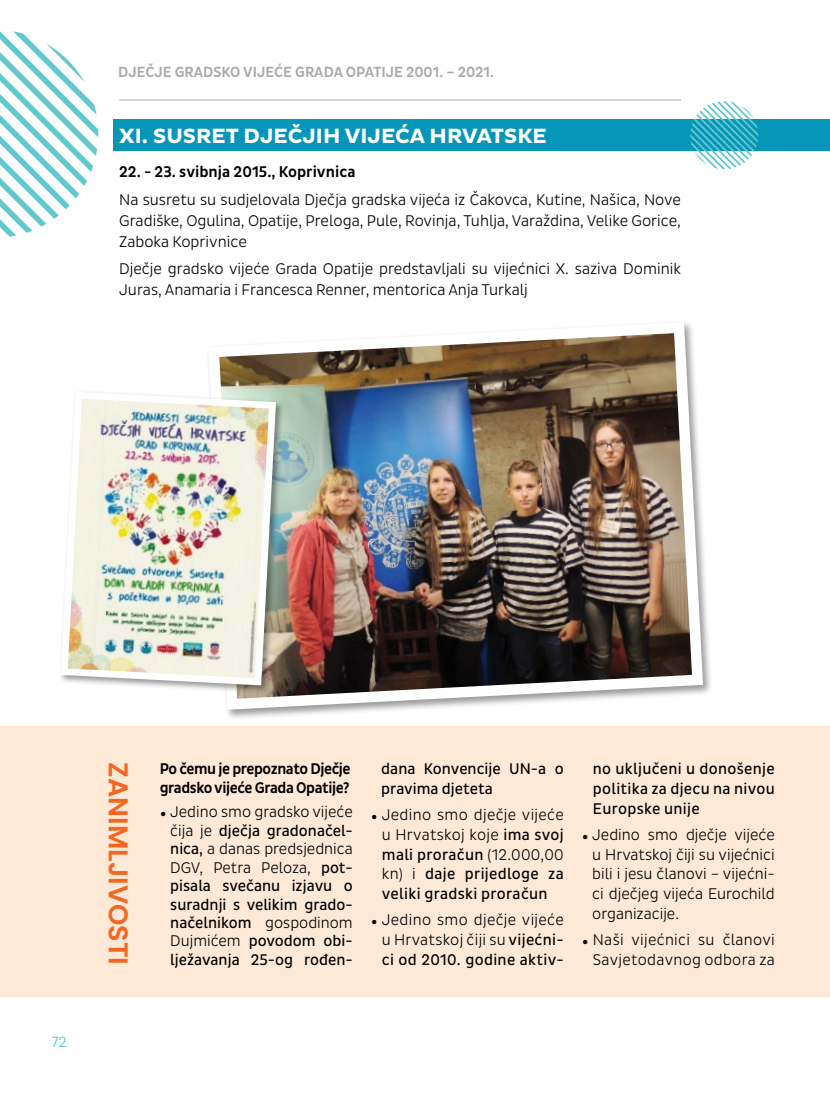
<style>
.page{position:relative;width:830px;height:1106px;background:#fff}
.page>*{position:absolute;margin:0;border:0;box-sizing:border-box;transform-origin:0 0}
.t1{font:600 27.15px "Poppins";color:#f26722}
.t2{font:700 21px "Pluto Sans";color:#fff}
.t3{font:300 15.75px/19.8px "Pluto Sans Cond";color:#000;text-align:justify}
.t4{font:15.75px/18.5px "Pluto Sans Cond";letter-spacing:.01em;color:#000;text-align:justify}
.t5{font:500 15.75px/18.5px "Pluto Sans Cond";letter-spacing:-.03em;color:#000}
.t6{font:300 15.75px/19.8px "Pluto Sans Cond";letter-spacing:.02em;color:#000;text-align:right}
.t7{font:500 15.75px "Pluto Sans Cond";color:#000}
.t8{font:500 15px "Pluto Sans Cond";color:#a7a9ac}
.t9{font:300 15px "Pluto Sans Cond";color:#50c6dd}
.s1{font-family:"Arno Pro Caption"}
.s2{font-weight:300}
.s3{font-family:"Arno Pro Caption";font-weight:400}
.s4{font-weight:400}
</style>
<div class="page">
<hr style="left:119px;top:100px;width:561px;height:1px;background:#a7a9ac">
<div style="left:113px;top:119px;width:716px;height:32px;background:#0696b7"></div>
<svg style="left:690px;top:101px;width:67px;height:68px"></svg>
<svg style="left:0;top:31px;width:98px;height:206px"></svg>
<img style="left:208px;top:322px;width:500px;height:393px">
<div style="left:59px;top:389px;width:226px;height:305px;background:#000;opacity:.4"></div>
<img style="left:59px;top:388px;width:220px;height:301px">
<div style="left:0;top:726px;width:829px;height:271px;background:#fee9d7"></div>
<p class="t8" style="left:118px;top:63px;width:377px">DJEČJE GRADSKO VIJEĆE GRADA OPATIJE 2001. – 2021.</p>
<h2 class="t2" style="left:119px;top:124px;width:429px">XI. SUSRET DJEČJIH VIJEĆA HRVATSKE</h2>
<p class="t7" style="left:119px;top:163px;width:238px">22. - 23. svibnja 2015., Koprivnica</p>
<p class="t3" style="left:119px;top:189px;width:563px;line-height:21px">Na susretu su sudjelovala Dječja gradska vijeća iz Čakovca, Kutine, Našica, Nove Gradiške, Ogulina, Opatije, Preloga, Pule, Rovinja, Tuhlja, Varaždina, Velike Gorice, Zaboka Koprivnice</p>
<p class="t3" style="left:119px;top:258px;width:563px;line-height:21px">Dječje gradsko vijeće Grada Opatije predstavljali su vijećnici X. saziva Dominik<br>Juras, Anamaria i Francesca Renner, mentorica Anja Turkalj</p>
<p class="t9" style="left:51px;top:1033px;width:17px">72</p>
<h1 class="t1" style="left:134px;top:762px;width:204px;rotate:90deg">ZANIMLJIVOSTI</h1>
<p class="t5" style="left:160px;top:760px;width:192px">Po čemu je prepoznato Dječje gradsko vijeće Grada Opatije?</p>
<p class="t4" style="left:170px;top:803px;width:184px;text-indent:-10px"><span class="s1">•</span> <span class="s2">Jedino smo gradsko vijeće čija je</span> dječja gradonačel&shy;nica, <span class="s2">a danas predsjednica DGV, Petra Peloza,</span> pot&shy;pisala svečanu izjavu o suradnji s velikim grado&shy;načelnikom <span class="s2">gospodinom Dujmićem</span> povodom obi&shy;lježavanja 25-og rođen-</p>
<p class="t4" style="left:381px;top:759px;width:184px;line-height:19.8px">dana Konvencije UN-a o pravima djeteta</p>
<p class="t4" style="left:381px;top:805px;width:183px;line-height:19.8px;text-indent:-11px"><span class="s1">•</span> <span class="s2">Jedino smo dječje vijeće u Hrvatskoj koje</span> ima svoj mali proračun <span class="s2">(12.000,00 kn) i</span> daje prijedloge za veliki gradski proračun</p>
<p class="t3" style="left:381px;top:910px;width:183px;text-indent:-11px"><span class="s3">•</span> Jedino smo dječje vijeće u Hrvatskoj čiji su <span class="s4">vijećni&shy;ci od 2010. godine aktiv-</span></p>
<p class="t4" style="left:592px;top:759px;width:183px;line-height:19.8px">no uključeni u donošenje politika za djecu na nivou Europske unije</p>
<p class="t3" style="left:592px;top:824px;width:184px;text-indent:-10px"><span class="s3">•</span> Jedino smo dječje vijeće u Hrvatskoj čiji su vijećnici bili i jesu članovi – vijećni&shy;ci dječjeg vijeća Eurochild organizacije.</p>
<p class="t6" style="left:581px;top:930px;width:194px"><span class="s3">•</span> Naši vijećnici su članovi<br>Savjetodavnog odbora za</p>
</div>
